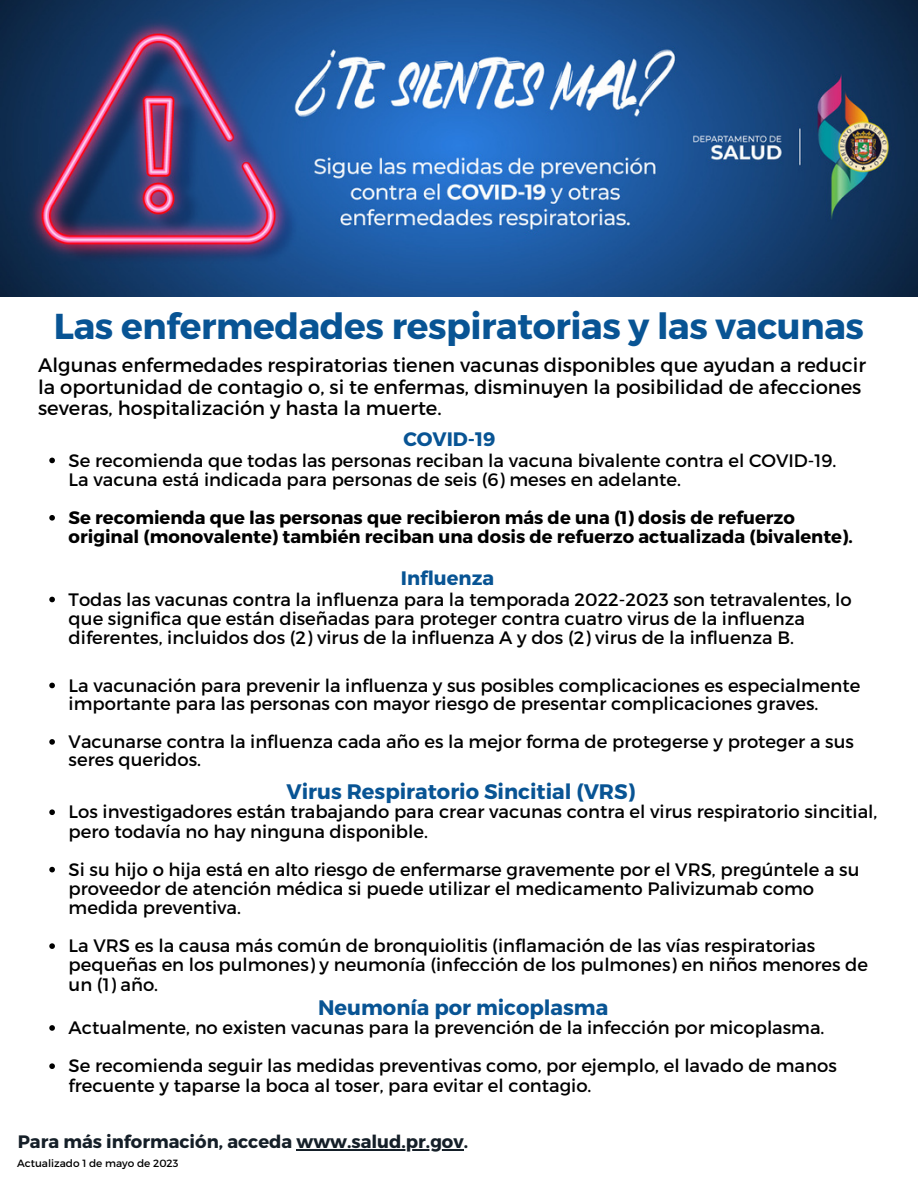
<style>
.page{position:relative;width:918px;height:1188px;background:#fff}
.page>*{position:absolute;margin:0;border:0;box-sizing:border-box;transform-origin:0 0}
.t1{font:700 36px "Montserrat";letter-spacing:-.01em;color:#085494}
.t2{font:700 21px "Montserrat";color:#085494}
.t3{font:19.5px/21.3px "Montserrat";color:#000}
.t4{font:700 19.5px "Montserrat";color:#085494}
.t5{font:18px/19.2px "Montserrat";color:#000}
.t6{font:700 18px/19.2px "Montserrat";color:#000}
.t7{font:700 18px "Montserrat";color:#151f28}
.t8{font:10.5px "Montserrat";color:#000}
</style>
<div class="page">
<img style="left:0;top:0;width:918px;height:296px">
<svg style="left:49px;top:458px;width:6px;height:5px"></svg>
<svg style="left:49px;top:515px;width:6px;height:6px"></svg>
<svg style="left:49px;top:597px;width:6px;height:5px"></svg>
<svg style="left:49px;top:683px;width:6px;height:5px"></svg>
<svg style="left:49px;top:739px;width:6px;height:6px"></svg>
<svg style="left:49px;top:1025px;width:6px;height:6px"></svg>
<svg style="left:49px;top:1063px;width:6px;height:6px"></svg>
<hr style="left:297px;top:1149px;width:167px;height:1px;background:#151f28">
<svg style="left:49px;top:809px;width:6px;height:6px"></svg>
<svg style="left:49px;top:867px;width:6px;height:5px"></svg>
<svg style="left:49px;top:943px;width:6px;height:6px"></svg>
<p class="t1" style="left:54px;top:303px;width:812px">Las enfermedades respiratorias y las vacunas</p>
<p class="t3" style="left:38px;top:354px;width:829px">Algunas enfermedades respiratorias tienen vacunas disponibles que ayudan a reducir la oportunidad de contagio o, si te enfermas, disminuyen la posibilidad de afecciones severas, hospitalización y hasta la muerte.</p>
<p class="t4" style="left:403px;top:427px;width:94px">COVID-19</p>
<p class="t5" style="left:69px;top:450px;width:769px">Se recomienda que todas las personas reciban la vacuna bivalente contra el COVID-19.<br>La vacuna está indicada para personas de seis (6) meses en adelante.</p>
<p class="t6" style="left:69px;top:507px;width:786px">Se recomienda que las personas que recibieron más de una (1) dosis de refuerzo original (monovalente) también reciban una dosis de refuerzo actualizada (bivalente).</p>
<p class="t4" style="left:401px;top:566px;width:95px">Influenza</p>
<p class="t5" style="left:69px;top:589px;width:785px">Todas las vacunas contra la influenza para la temporada 2022-2023 son tetravalentes, lo que significa que están diseñadas para proteger contra cuatro virus de la influenza diferentes, incluidos dos (2) virus de la influenza A y dos (2) virus de la influenza B.</p>
<p class="t5" style="left:69px;top:675px;width:793px;line-height:18px">La vacunación para prevenir la influenza y sus posibles complicaciones es especialmente importante para las personas con mayor riesgo de presentar complicaciones graves.</p>
<p class="t5" style="left:69px;top:732px;width:787px;line-height:18px">Vacunarse contra la influenza cada año es la mejor forma de protegerse y proteger a sus seres queridos.</p>
<p class="t2" style="left:286px;top:778px;width:350px">Virus Respiratorio Sincitial (VRS)</p>
<p class="t5" style="left:69px;top:802px;width:810px">Los investigadores están trabajando para crear vacunas contra el virus respiratorio sincitial, pero todavía no hay ninguna disponible.</p>
<p class="t5" style="left:69px;top:859px;width:792px">Si su hijo o hija está en alto riesgo de enfermarse gravemente por el VRS, pregúntele a su proveedor de atención médica si puede utilizar el medicamento Palivizumab como medida preventiva.</p>
<p class="t5" style="left:69px;top:935px;width:801px">La VRS es la causa más común de bronquiolitis (inflamación de las vías respiratorias pequeñas en los pulmones) y neumonía (infección de los pulmones) en niños menores de un (1) año.</p>
<p class="t2" style="left:318px;top:994px;width:292px">Neumonía por micoplasma</p>
<p class="t5" style="left:69px;top:1017px;width:757px">Actualmente, no existen vacunas para la prevención de la infección por micoplasma.</p>
<p class="t5" style="left:69px;top:1055px;width:770px">Se recomienda seguir las medidas preventivas como, por ejemplo, el lavado de manos frecuente y taparse la boca al toser, para evitar el contagio.</p>
<p class="t7" style="left:18px;top:1130px;width:452px">Para más información, acceda www.salud.pr.gov.</p>
<p class="t8" style="left:17px;top:1157px;width:163px">Actualizado 1 de mayo de 2023</p>
</div>
